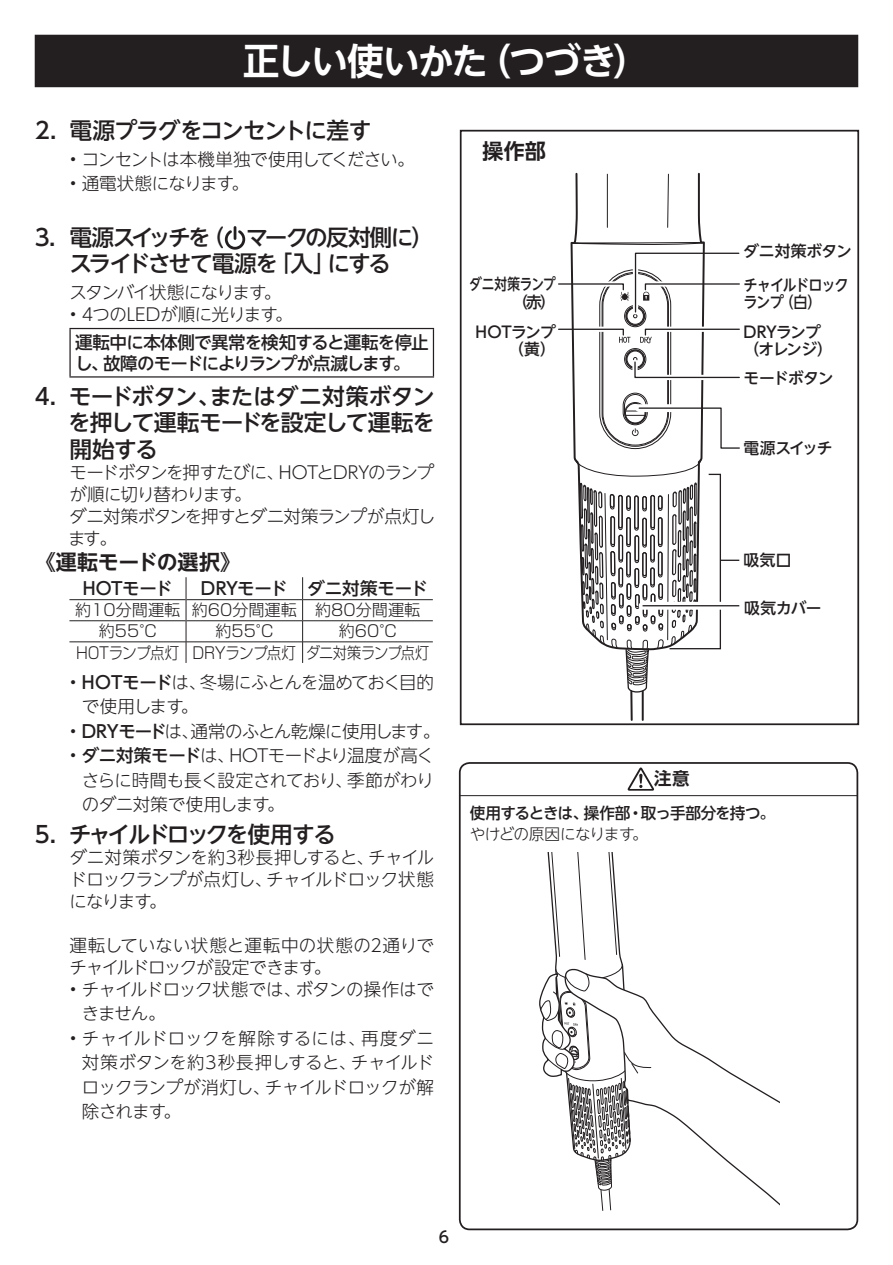
<style>
.page{position:relative;width:893px;height:1265px;background:#fff}
.page>*{position:absolute;margin:0;border:0;box-sizing:border-box;transform-origin:0 0}
.t1{font:36.75px "UD Shin Go NT Pro De Bold 90 msp RKSJ H";letter-spacing:-.05em;color:#fff}
.t2{font:22.75px/26.2px "UD Shin Go NT Pro Medium 90 msp RKSJ H";letter-spacing:-.065em;color:#231f20;text-align:justify}
.t3{font:22.75px/26.2px "UD Shin Go NT Pro Medium 90 msp RKSJ H";letter-spacing:-.09em;color:#231f20;text-align:center}
.t4{font:22.75px "UD Shin Go NT Pro Medium 90 msp RKSJ H";letter-spacing:-.045em;color:#231f20}
.t5{font:22.75px "UD Shin Go NT Pro Medium 90 msp RKSJ H";letter-spacing:-.115em;color:#231f20}
.t6{font:21px "UD Shin Go NT Pro De Bold 90 msp RKSJ H";letter-spacing:-.01em;color:#231f20}
.t7{font:17.5px/24.5px "UD Shin Go NT Pro Light 90 msp RKSJ H";letter-spacing:-.04em;color:#231f20;text-align:justify}
.t8{font:17.5px "UD Shin Go NT Pro Medium 90 msp RKSJ H";letter-spacing:-.03em;color:#231f20}
.t9{font:17.5px/21px "UD Shin Go NT Pro Medium 90 msp RKSJ H";letter-spacing:-.05em;color:#231f20}
.t10{font:17.5px/21.9px "UD Shin Go NT Pro Light 90 msp RKSJ H";letter-spacing:-.015em;color:#231f20}
.t11{font:17.5px "UD Shin Go NT Pro Light 90 msp RKSJ H";letter-spacing:-.06em;color:#231f20}
.t12{font:17.5px "UD Shin Go NT Pro Light 90 msp RKSJ H";letter-spacing:-.08em;color:#231f20}
.t13{font:17.5px "UD Shin Go NT Pro De Bold 90 msp RKSJ H";color:#231f20}
.t14{font:16.1px/21px "Shin Go Pro Light 90 msp RKSJ H";color:#231f20}
.t15{font:16.1px/21px "Shin Go Pro Light 90 msp RKSJ H";letter-spacing:-.02em;color:#231f20}
.t16{font:15.75px/33.9px "UD Shin Go NT Pro Medium 90 msp RKSJ H";letter-spacing:-.055em;color:#231f20}
.t17{font:15.75px/29.6px "UD Shin Go NT Pro Medium 90 msp RKSJ H";letter-spacing:-.055em;color:#231f20;scale:.9 1}
.t18{font:15.75px "UD Shin Go NT Pro Light 90 msp RKSJ H";letter-spacing:-.045em;color:#231f20}
.t19{font:15.75px/17.5px "UD Shin Go NT Pro Medium 90 msp RKSJ H";letter-spacing:-.01em;color:#231f20;text-align:right;scale:.8 1}
.s1{font-family:"UD Shin Go NT Pro Light 90 msp RKSJ H"}
</style>
<div class="page">
<div style="left:460px;top:130px;width:399px;height:595px;border:2px solid #231f20"></div>
<div style="left:35px;top:35px;width:823px;height:52px;background:#231f20"></div>
<svg style="left:225px;top:226px;width:20px;height:24px"></svg>
<hr style="left:69px;top:328px;width:365px;height:1px;background:#231f20">
<hr style="left:69px;top:329px;width:2px;height:47px;background:#231f20">
<hr style="left:433px;top:329px;width:1px;height:47px;background:#231f20">
<hr style="left:69px;top:376px;width:365px;height:2px;background:#231f20">
<hr style="left:69px;top:599px;width:117px;height:1px;background:#231f20">
<hr style="left:186px;top:599px;width:116px;height:1px;background:#231f20">
<hr style="left:303px;top:599px;width:130px;height:1px;background:#231f20">
<hr style="left:69px;top:620px;width:117px;height:1px;background:#231f20">
<hr style="left:186px;top:620px;width:116px;height:1px;background:#231f20">
<hr style="left:303px;top:620px;width:130px;height:1px;background:#231f20">
<svg style="left:186px;top:577px;width:1px;height:86px"></svg>
<svg style="left:302px;top:577px;width:1px;height:86px"></svg>
<hr style="left:69px;top:642px;width:364px;height:1px;background:#231f20">
<hr style="left:460px;top:795px;width:397px;height:1px;background:#231f20">
<svg style="left:556px;top:172px;width:188px;height:625px"></svg>
<svg style="left:651px;top:1008px;width:129px;height:198px"></svg>
<svg style="left:539px;top:852px;width:112px;height:359px"></svg>
<div style="left:459px;top:762px;width:399px;height:468px;border:2px solid #231f20;border-radius:10px"></div>
<h1 class="t1" style="left:243px;top:47px;width:409px">正しい使いかた（つづき）</h1>
<h2 class="t4" style="left:35px;top:122px;width:338px">2. 電源プラグをコンセントに差す</h2>
<p class="t11" style="left:69px;top:153px;width:347px">• コンセントは本機単独で使用してください。</p>
<p class="t7" style="left:69px;top:174px;width:181px">• 通電状態になります。</p>
<h2 class="t3" style="left:35px;top:228px;width:401px">3. 電源スイッチを（ マークの反対側に）スライドさせて電源を「入」にする</h2>
<p class="t12" style="left:69px;top:286px;width:213px">スタンバイ状態になります。</p>
<p class="t7" style="left:69px;top:304px;width:225px">• 4つのLEDが順に光ります。</p>
<p class="t9" style="left:75px;top:334px;width:355px">運転中に本体側で異常を検知すると運転を停止し、故障のモードによりランプが点滅します。</p>
<h2 class="t2" style="left:68px;top:386px;width:369px;text-indent:-33px">4. モードボタン、またはダニ対策ボタンを押して運転モードを設定して運転を開始する</h2>
<p class="t7" style="left:68px;top:464px;width:369px;line-height:21.9px;text-align:left">モードボタンを押すたびに、HOTとDRYのランプが順に切り替わります。<br>ダニ対策ボタンを押すとダニ対策ランプが点灯します。</p>
<p class="t6" style="left:35px;top:554px;width:208px">《運転モードの選択》</p>
<p class="t8" style="left:83px;top:582px;width:91px">HOTモード</p>
<p class="t8" style="left:201px;top:582px;width:228px">DRYモード ダニ対策モード</p>
<p class="t14" style="left:99px;top:602px;width:323px;text-indent:-24px">約10分間運転 約60分間運転 約80分間運転約55°C</p>
<p class="t15" style="left:76px;top:623px;width:355px;text-indent:263px">約60°C<br>HOTランプ点灯 DRYランプ点灯 ダニ対策ランプ点灯</p>
<p class="t8" style="left:69px;top:675px;width:138px"><span class="s1">•</span> HOTモード<span class="s1">は、</span></p>
<p class="t7" style="left:200px;top:672px;width:236px">冬場にふとんを温めておく目的</p>
<p class="t7" style="left:82px;top:697px;width:118px">で使用します。</p>
<p class="t8" style="left:69px;top:724px;width:131px"><span class="s1">•</span> DRYモード<span class="s1">は、</span></p>
<p class="t7" style="left:191px;top:721px;width:251px">通常のふとん乾燥に使用します。</p>
<p class="t8" style="left:69px;top:749px;width:167px"><span class="s1">•</span> ダニ対策モード<span class="s1">は、</span></p>
<p class="t14" style="left:215px;top:623px;width:59px">約55°C</p>
<p class="t7" style="left:82px;top:746px;width:354px;text-indent:147px">HOTモードより温度が高くさらに時間も長く設定されており、季節がわりのダニ対策で使用します。</p>
<h2 class="t5" style="left:35px;top:826px;width:303px">5. チャイルドロックを使用する</h2>
<p class="t7" style="left:69px;top:849px;width:366px;line-height:21.9px">ダニ対策ボタンを約3秒長押しすると、チャイルドロックランプが点灯し、チャイルドロック状態になります。</p>
<p class="t10" style="left:69px;top:937px;width:366px">運転していない状態と運転中の状態の2通りでチャイルドロックが設定できます。</p>
<p class="t7" style="left:82px;top:979px;width:354px;text-indent:-12px">• チャイルドロック状態では、ボタンの操作はできません。</p>
<p class="t7" style="left:82px;top:1028px;width:354px;text-indent:-12px">• チャイルドロックを解除するには、再度ダニ対策ボタンを約3秒長押しすると、チャイルドロックランプが消灯し、チャイルドロックが解除されます。</p>
<p class="t6" style="left:483px;top:143px;width:65px">操作部</p>
<p class="t19" style="left:470px;top:278px;width:109px">ダニ対策ランプ（赤）</p>
<p class="t16" style="left:476px;top:325px;width:82px;line-height:17.5px;text-align:right">HOTランプ（黄）</p>
<p class="t16" style="left:743px;top:236px;width:110px">ダニ対策ボタンチャイルドロック</p>
<p class="t17" style="left:743px;top:290px;width:88px">ランプ（白）<br>DRYランプ</p>
<p class="t16" style="left:743px;top:335px;width:91px">（オレンジ）</p>
<p class="t16" style="left:743px;top:363px;width:92px">モードボタン</p>
<p class="t16" style="left:743px;top:433px;width:91px">電源スイッチ</p>
<p class="t16" style="left:743px;top:545px;width:49px">吸気口</p>
<p class="t16" style="left:744px;top:593px;width:79px">吸気カバー</p>
<p class="t13" style="left:654px;top:772px;width:37px">注意</p>
<p class="t16" style="left:470px;top:799px;width:307px">使用するときは、操作部・取っ手部分を持つ。</p>
<p class="t18" style="left:470px;top:829px;width:180px">やけどの原因になります。</p>
<p class="t16" style="left:439px;top:1223px;width:12px">6</p>
</div>
